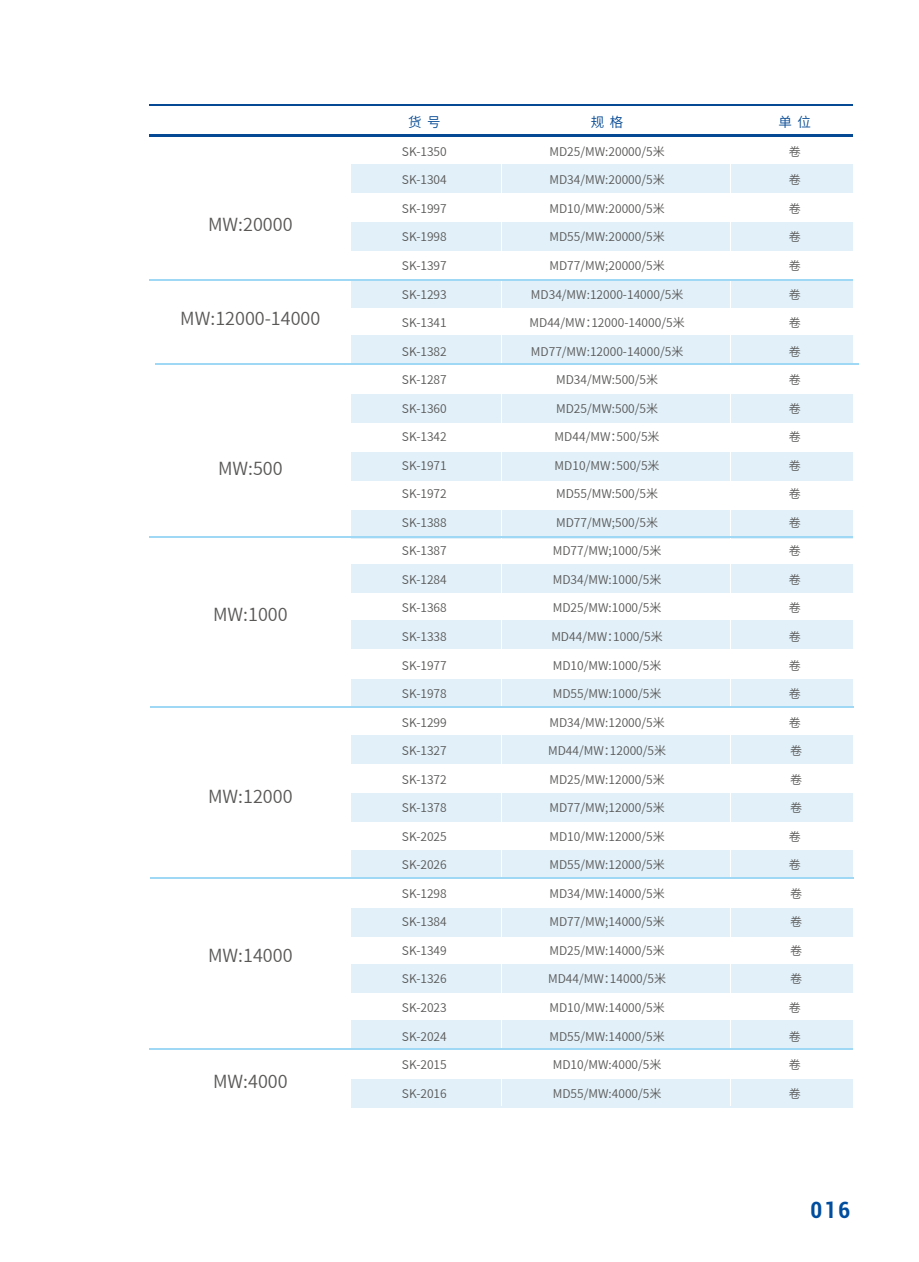
<style>
.page{position:relative;width:919px;height:1262px;background:#fff}
.page>*{position:absolute;margin:0;border:0;box-sizing:border-box;transform-origin:0 0}
.t1{font:700 condensed 22.5px "Roboto";color:#004d9e}
.t2{font:18px "Source Han Sans CN";color:#595857}
.t3{font:13.5px "Source Han Sans CN";color:#054994}
.t4{font:12px "Source Han Sans CN";color:#595857}
</style>
<div class="page">
<hr style="left:150px;top:104px;width:703px;height:2px;background:#054994">
<hr style="left:150px;top:134px;width:703px;height:3px;background:#054994">
<div style="left:351px;top:165px;width:502px;height:28px;background:#e1f0f9"></div>
<div style="left:351px;top:222px;width:502px;height:28px;background:#e1f0f9"></div>
<div style="left:351px;top:280px;width:502px;height:28px;background:#e1f0f9"></div>
<div style="left:351px;top:336px;width:502px;height:28px;background:#e1f0f9"></div>
<div style="left:351px;top:394px;width:502px;height:28px;background:#e1f0f9"></div>
<div style="left:351px;top:452px;width:502px;height:28px;background:#e1f0f9"></div>
<div style="left:351px;top:510px;width:502px;height:28px;background:#e1f0f9"></div>
<div style="left:351px;top:565px;width:502px;height:28px;background:#e1f0f9"></div>
<div style="left:351px;top:620px;width:502px;height:28px;background:#e1f0f9"></div>
<div style="left:351px;top:679px;width:502px;height:28px;background:#e1f0f9"></div>
<div style="left:351px;top:735px;width:502px;height:28px;background:#e1f0f9"></div>
<div style="left:351px;top:793px;width:502px;height:28px;background:#e1f0f9"></div>
<div style="left:351px;top:850px;width:502px;height:28px;background:#e1f0f9"></div>
<div style="left:351px;top:908px;width:502px;height:28px;background:#e1f0f9"></div>
<div style="left:351px;top:964px;width:502px;height:28px;background:#e1f0f9"></div>
<div style="left:351px;top:1020px;width:502px;height:28px;background:#e1f0f9"></div>
<div style="left:351px;top:1079px;width:502px;height:28px;background:#e1f0f9"></div>
<hr style="left:501px;top:150px;width:1px;height:956px;background:#fff">
<hr style="left:730px;top:150px;width:1px;height:956px;background:#fff">
<hr style="left:150px;top:279px;width:703px;height:1px;background:#9ed8f5">
<hr style="left:155px;top:363px;width:703px;height:1px;background:#9ed8f5">
<hr style="left:150px;top:536px;width:703px;height:1px;background:#9ed8f5">
<hr style="left:150px;top:706px;width:703px;height:2px;background:#9ed8f5">
<hr style="left:150px;top:877px;width:703px;height:2px;background:#9ed8f5">
<hr style="left:150px;top:1048px;width:703px;height:1px;background:#9ed8f5">
<h2 class="t2" style="left:208px;top:214px;width:86px">MW:20000</h2>
<h2 class="t2" style="left:180px;top:308px;width:142px">MW:12000-14000</h2>
<h2 class="t2" style="left:218px;top:458px;width:66px">MW:500</h2>
<h2 class="t2" style="left:213px;top:604px;width:76px">MW:1000</h2>
<h2 class="t2" style="left:208px;top:785px;width:86px">MW:12000</h2>
<h2 class="t2" style="left:208px;top:944px;width:86px">MW:14000</h2>
<h2 class="t2" style="left:213px;top:1071px;width:76px">MW:4000</h2>
<p class="t3" style="left:408px;top:115px;width:34px">货号</p>
<p class="t4" style="left:402px;top:145px;width:46px">SK-1350</p>
<p class="t4" style="left:402px;top:173px;width:46px">SK-1304</p>
<p class="t4" style="left:402px;top:202px;width:46px">SK-1997</p>
<p class="t4" style="left:402px;top:230px;width:46px">SK-1998</p>
<p class="t4" style="left:402px;top:259px;width:46px">SK-1397</p>
<p class="t4" style="left:402px;top:287px;width:46px">SK-1293</p>
<p class="t4" style="left:402px;top:316px;width:46px">SK-1341</p>
<p class="t4" style="left:402px;top:344px;width:46px">SK-1382</p>
<p class="t4" style="left:402px;top:373px;width:46px">SK-1287</p>
<p class="t4" style="left:402px;top:401px;width:46px">SK-1360</p>
<p class="t4" style="left:402px;top:430px;width:46px">SK-1342</p>
<p class="t4" style="left:402px;top:458px;width:46px">SK-1971</p>
<p class="t4" style="left:402px;top:487px;width:46px">SK-1972</p>
<p class="t4" style="left:402px;top:515px;width:46px">SK-1388</p>
<p class="t4" style="left:402px;top:544px;width:46px">SK-1387</p>
<p class="t4" style="left:402px;top:572px;width:46px">SK-1284</p>
<p class="t4" style="left:402px;top:601px;width:46px">SK-1368</p>
<p class="t4" style="left:402px;top:629px;width:46px">SK-1338</p>
<p class="t4" style="left:402px;top:658px;width:46px">SK-1977</p>
<p class="t4" style="left:402px;top:687px;width:46px">SK-1978</p>
<p class="t4" style="left:402px;top:715px;width:46px">SK-1299</p>
<p class="t4" style="left:402px;top:744px;width:46px">SK-1327</p>
<p class="t4" style="left:402px;top:772px;width:46px">SK-1372</p>
<p class="t4" style="left:402px;top:801px;width:46px">SK-1378</p>
<p class="t4" style="left:402px;top:829px;width:46px">SK-2025</p>
<p class="t4" style="left:402px;top:858px;width:46px">SK-2026</p>
<p class="t4" style="left:402px;top:886px;width:46px">SK-1298</p>
<p class="t4" style="left:402px;top:915px;width:46px">SK-1384</p>
<p class="t4" style="left:402px;top:943px;width:46px">SK-1349</p>
<p class="t4" style="left:402px;top:972px;width:46px">SK-1326</p>
<p class="t4" style="left:402px;top:1000px;width:46px">SK-2023</p>
<p class="t4" style="left:402px;top:1029px;width:46px">SK-2024</p>
<p class="t4" style="left:402px;top:1057px;width:46px">SK-2015</p>
<p class="t4" style="left:402px;top:1086px;width:46px">SK-2016</p>
<p class="t3" style="left:590px;top:115px;width:34px">规格</p>
<p class="t4" style="left:549px;top:145px;width:117px">MD25/MW:20000/5米</p>
<p class="t4" style="left:549px;top:173px;width:117px">MD34/MW:20000/5米</p>
<p class="t4" style="left:549px;top:202px;width:117px">MD10/MW:20000/5米</p>
<p class="t4" style="left:549px;top:230px;width:117px">MD55/MW:20000/5米</p>
<p class="t4" style="left:549px;top:259px;width:117px">MD77/MW;20000/5米</p>
<p class="t4" style="left:531px;top:287px;width:154px">MD34/MW:12000-14000/5米</p>
<p class="t4" style="left:529px;top:316px;width:157px">MD44/MW：12000-14000/5米</p>
<p class="t4" style="left:531px;top:344px;width:154px">MD77/MW:12000-14000/5米</p>
<p class="t4" style="left:556px;top:373px;width:104px">MD34/MW:500/5米</p>
<p class="t4" style="left:556px;top:401px;width:104px">MD25/MW:500/5米</p>
<p class="t4" style="left:554px;top:430px;width:106px">MD44/MW：500/5米</p>
<p class="t4" style="left:554px;top:458px;width:106px">MD10/MW：500/5米</p>
<p class="t4" style="left:556px;top:487px;width:104px">MD55/MW:500/5米</p>
<p class="t4" style="left:556px;top:515px;width:104px">MD77/MW;500/5米</p>
<p class="t4" style="left:552px;top:544px;width:110px">MD77/MW;1000/5米</p>
<p class="t4" style="left:552px;top:572px;width:110px">MD34/MW:1000/5米</p>
<p class="t4" style="left:552px;top:601px;width:110px">MD25/MW:1000/5米</p>
<p class="t4" style="left:551px;top:629px;width:113px">MD44/MW：1000/5米</p>
<p class="t4" style="left:552px;top:658px;width:110px">MD10/MW:1000/5米</p>
<p class="t4" style="left:552px;top:687px;width:110px">MD55/MW:1000/5米</p>
<p class="t4" style="left:549px;top:715px;width:117px">MD34/MW:12000/5米</p>
<p class="t4" style="left:548px;top:744px;width:120px">MD44/MW：12000/5米</p>
<p class="t4" style="left:549px;top:772px;width:117px">MD25/MW:12000/5米</p>
<p class="t4" style="left:549px;top:801px;width:117px">MD77/MW;12000/5米</p>
<p class="t4" style="left:549px;top:829px;width:117px">MD10/MW:12000/5米</p>
<p class="t4" style="left:549px;top:858px;width:117px">MD55/MW:12000/5米</p>
<p class="t4" style="left:549px;top:886px;width:117px">MD34/MW:14000/5米</p>
<p class="t4" style="left:549px;top:915px;width:117px">MD77/MW;14000/5米</p>
<p class="t4" style="left:549px;top:943px;width:117px">MD25/MW:14000/5米</p>
<p class="t4" style="left:548px;top:972px;width:120px">MD44/MW：14000/5米</p>
<p class="t4" style="left:549px;top:1000px;width:117px">MD10/MW:14000/5米</p>
<p class="t4" style="left:549px;top:1029px;width:117px">MD55/MW:14000/5米</p>
<p class="t4" style="left:552px;top:1057px;width:110px">MD10/MW:4000/5米</p>
<p class="t4" style="left:552px;top:1086px;width:110px">MD55/MW:4000/5米</p>
<p class="t3" style="left:778px;top:115px;width:34px">单位</p>
<p class="t4" style="left:788px;top:145px;width:13px">卷</p>
<p class="t4" style="left:788px;top:173px;width:13px">卷</p>
<p class="t4" style="left:788px;top:202px;width:13px">卷</p>
<p class="t4" style="left:788px;top:230px;width:13px">卷</p>
<p class="t4" style="left:788px;top:259px;width:13px">卷</p>
<p class="t4" style="left:788px;top:287px;width:13px">卷</p>
<p class="t4" style="left:788px;top:316px;width:13px">卷</p>
<p class="t4" style="left:788px;top:344px;width:13px">卷</p>
<p class="t4" style="left:788px;top:373px;width:13px">卷</p>
<p class="t4" style="left:788px;top:401px;width:13px">卷</p>
<p class="t4" style="left:788px;top:430px;width:13px">卷</p>
<p class="t4" style="left:788px;top:458px;width:13px">卷</p>
<p class="t4" style="left:788px;top:487px;width:13px">卷</p>
<p class="t4" style="left:788px;top:515px;width:13px">卷</p>
<p class="t4" style="left:788px;top:544px;width:13px">卷</p>
<p class="t4" style="left:788px;top:572px;width:13px">卷</p>
<p class="t4" style="left:788px;top:601px;width:13px">卷</p>
<p class="t4" style="left:788px;top:629px;width:13px">卷</p>
<p class="t4" style="left:788px;top:658px;width:13px">卷</p>
<p class="t4" style="left:788px;top:687px;width:13px">卷</p>
<p class="t4" style="left:788px;top:715px;width:13px">卷</p>
<p class="t4" style="left:790px;top:744px;width:13px">卷</p>
<p class="t4" style="left:790px;top:772px;width:13px">卷</p>
<p class="t4" style="left:790px;top:801px;width:13px">卷</p>
<p class="t4" style="left:788px;top:829px;width:13px">卷</p>
<p class="t4" style="left:788px;top:858px;width:13px">卷</p>
<p class="t4" style="left:790px;top:886px;width:13px">卷</p>
<p class="t4" style="left:790px;top:915px;width:13px">卷</p>
<p class="t4" style="left:790px;top:943px;width:13px">卷</p>
<p class="t4" style="left:790px;top:972px;width:13px">卷</p>
<p class="t4" style="left:788px;top:1000px;width:13px">卷</p>
<p class="t4" style="left:788px;top:1029px;width:13px">卷</p>
<p class="t4" style="left:788px;top:1057px;width:13px">卷</p>
<p class="t4" style="left:788px;top:1086px;width:13px">卷</p>
<h1 class="t1" style="left:810px;top:1194px;width:41px">016</h1>
</div>
